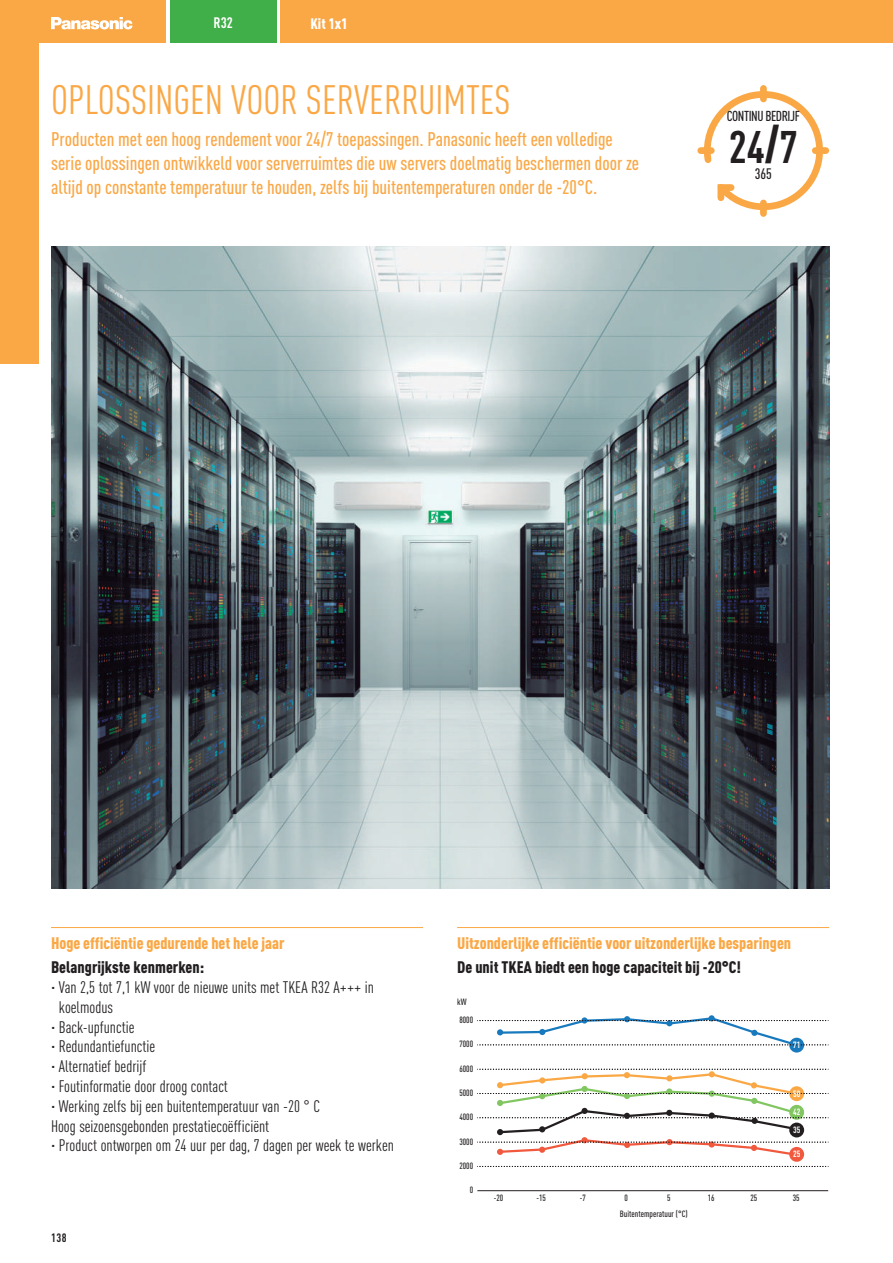
<style>
.page{position:relative;width:893px;height:1263px;background:#fff}
.page>*{position:absolute;margin:0;border:0;box-sizing:border-box;transform-origin:0 0}
.t1{font:700 45px "DIN Cond";color:#231f20}
.t2{font:40.5px "DIN Cond";color:#faa846}
.t3{font:500 19.5px/24px "DIN Cond";color:#faa846}
.t4{font:16.5px "DIN Cond";color:#231f20}
.t5{font:900 16.5px "DIN Cond";color:#faa846}
.t6{font:900 16.5px "DIN Cond";color:#231f20}
.t7{font:900 15px "DIN Cond";color:#fff}
.t8{font:500 15px "DIN Cond";color:#231f20}
.t9{font:700 15px "DIN Cond";color:#fff}
.t10{font:500 14.25px "DIN Cond";letter-spacing:-.03em;color:#231f20}
.t11{font:700 12px "DIN Cond";color:#231f20}
.t12{font:500 9px "DIN Cond";color:#231f20}
.t13{font:700 9px/18.8px "DIN Cond";color:#fff}
.s1{font-weight:900}
</style>
<div class="page">
<div style="left:0;top:43px;width:38px;height:321px;background:#faa846"></div>
<img style="left:51px;top:247px;width:778px;height:642px">
<svg style="left:700px;top:91px;width:123px;height:119px"></svg>
<div style="left:760px;top:88px;width:7px;height:11px;background:#faa846"></div>
<div style="left:760px;top:203px;width:7px;height:10px;background:#faa846"></div>
<div style="left:701px;top:147px;width:10px;height:7px;background:#faa846"></div>
<div style="left:815px;top:147px;width:11px;height:7px;background:#faa846"></div>
<hr style="left:51px;top:927px;width:372px;height:1px;background:#faa846">
<hr style="left:457px;top:927px;width:372px;height:1px;background:#faa846">
<hr style="left:477px;top:1190px;width:351px;height:1px;background:#231f20">
<svg style="left:789px;top:1147px;width:15px;height:15px"></svg>
<div style="left:789px;top:1038px;width:15px;height:14px;background:#1879bd;border-radius:50%"></div>
<svg style="left:477px;top:1015px;width:351px;height:33px"></svg>
<svg style="left:477px;top:1069px;width:351px;height:88px"></svg>
<svg style="left:477px;top:1166px;width:351px;height:1px"></svg>
<div style="left:0;top:0;width:166px;height:43px;background:#faa846"></div>
<svg style="left:51px;top:17px;width:81px;height:13px"></svg>
<div style="left:281px;top:0;width:612px;height:43px;background:#faa846"></div>
<div style="left:170px;top:0;width:106px;height:43px;background:#40ae49"></div>
<p class="t9" style="left:214px;top:13px;width:21px">R32</p>
<p class="t7" style="left:310px;top:15px;width:39px">Kit 1x1</p>
<h2 class="t2" style="left:51px;top:76px;width:461px">OPLOSSINGEN VOOR SERVERRUIMTES</h2>
<p class="t3" style="left:51px;top:127px;width:590px">Producten met een hoog rendement voor 24/7 toepassingen. Panasonic heeft een volledige serie oplossingen ontwikkeld voor serverruimtes die uw servers doelmatig beschermen door ze altijd op constante temperatuur te houden, zelfs bij buitentemperaturen onder de -20°C.</p>
<p class="t10" style="left:727px;top:107px;width:75px">CONTINU BEDRIJF</p>
<h1 class="t1" style="left:729px;top:119px;width:70px">24<span class="s1">/</span>7</h1>
<p class="t8" style="left:755px;top:165px;width:19px">365</p>
<p class="t5" style="left:51px;top:933px;width:235px">Hoge efficiëntie gedurende het hele jaar</p>
<p class="t6" style="left:51px;top:957px;width:155px">Belangrijkste kenmerken:</p>
<p class="t4" style="left:51px;top:978px;width:324px">· Van 2,5 tot 7,1 kW voor de nieuwe units met TKEA R32 A+++ in</p>
<p class="t4" style="left:59px;top:997px;width:56px">koelmodus</p>
<p class="t4" style="left:51px;top:1017px;width:85px">· Back-upfunctie</p>
<p class="t4" style="left:51px;top:1037px;width:106px">· Redundantiefunctie</p>
<p class="t4" style="left:51px;top:1057px;width:97px">· Alternatief bedrijf</p>
<p class="t4" style="left:51px;top:1077px;width:178px">· Foutinformatie door droog contact</p>
<p class="t4" style="left:51px;top:1096px;width:270px">· Werking zelfs bij een buitentemperatuur van -20 ° C</p>
<p class="t4" style="left:51px;top:1116px;width:220px">Hoog seizoensgebonden prestatiecoëfficiënt</p>
<p class="t4" style="left:51px;top:1136px;width:344px">· Product ontworpen om 24 uur per dag, 7 dagen per week te werken</p>
<p class="t11" style="left:51px;top:1230px;width:17px">138</p>
<p class="t5" style="left:457px;top:933px;width:336px">Uitzonderlijke efficiëntie voor uitzonderlijke besparingen</p>
<p class="t6" style="left:457px;top:957px;width:286px">De unit TKEA biedt een hoge capaciteit bij -20°C!</p>
<p class="t12" style="left:457px;top:996px;width:11px">kW</p>
<p class="t12" style="left:459px;top:1014px;width:15px">8000</p>
<p class="t12" style="left:459px;top:1038px;width:15px">7000</p>
<p class="t12" style="left:459px;top:1063px;width:15px">6000</p>
<p class="t12" style="left:459px;top:1087px;width:15px">5000</p>
<p class="t12" style="left:459px;top:1112px;width:15px">4000</p>
<p class="t12" style="left:459px;top:1136px;width:15px">3000</p>
<p class="t12" style="left:459px;top:1160px;width:15px">2000</p>
<p class="t12" style="left:470px;top:1185px;width:5px">0</p>
<p class="t13" style="left:793px;top:1035px;width:9px">71</p>
<p class="t13" style="left:793px;top:1084px;width:9px">50<br>42</p>
<p class="t13" style="left:793px;top:1120px;width:9px">35</p>
<p class="t13" style="left:793px;top:1144px;width:9px">25</p>
<p class="t12" style="left:494px;top:1193px;width:11px">-20</p>
<p class="t12" style="left:536px;top:1193px;width:11px">-15</p>
<p class="t12" style="left:580px;top:1193px;width:8px">-7</p>
<p class="t12" style="left:624px;top:1193px;width:5px">0</p>
<p class="t12" style="left:667px;top:1193px;width:5px">5</p>
<p class="t12" style="left:708px;top:1193px;width:8px">16</p>
<p class="t12" style="left:750px;top:1193px;width:8px">25</p>
<p class="t12" style="left:793px;top:1193px;width:8px">35</p>
<p class="t12" style="left:620px;top:1209px;width:69px">Buitentemperatuur (°C)</p>
</div>
